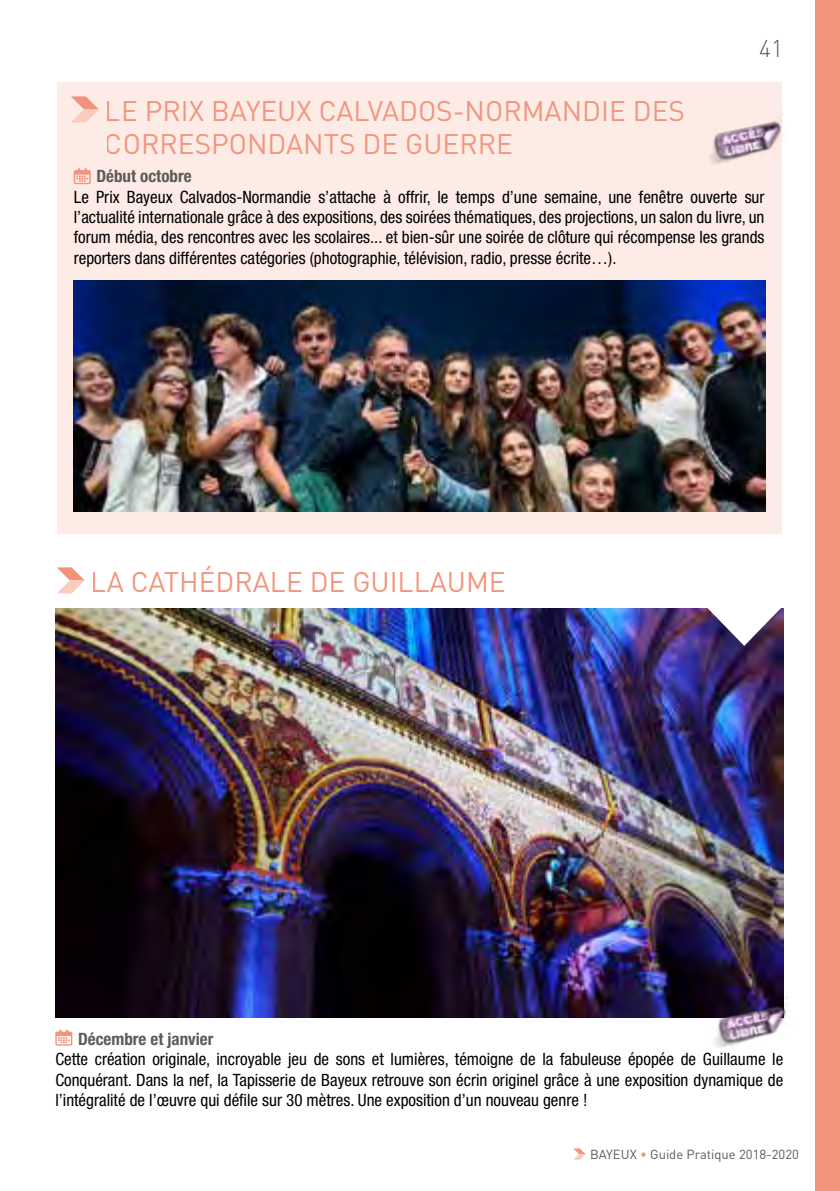
<style>
.page{position:relative;width:840px;height:1191px;background:#fff}
.page>*{position:absolute;margin:0;border:0;box-sizing:border-box;transform-origin:0 0}
.t1{font:28px/33.6px "DIN";color:#f2937c}
.t2{font:300 24px "DIN";color:#5d5a58}
.t3{font:condensed 17px/20.4px "Helvetica Neue";color:#000;text-align:justify}
.t4{font:700 condensed 17px "Helvetica Neue";color:#5d5a58}
.t5{font:13px "DIN";color:#5d5a58}
.s1{color:#f2937c}
</style>
<div class="page">
<svg style="left:573px;top:1148px;width:12px;height:11px"></svg>
<div style="left:815px;top:0;width:24px;height:1191px;background:#f2937c"></div>
<svg style="left:57px;top:567px;width:28px;height:26px"></svg>
<svg style="left:55px;top:1029px;width:17px;height:16px"></svg>
<div style="left:57px;top:82px;width:724px;height:451px;background:#fdebe5"></div>
<svg style="left:71px;top:96px;width:28px;height:26px"></svg>
<svg style="left:74px;top:168px;width:17px;height:16px"></svg>
<img style="left:709px;top:111px;width:74px;height:58px">
<img style="left:74px;top:280px;width:690px;height:231px">
<img style="left:55px;top:608px;width:727px;height:409px">
<svg style="left:704px;top:608px;width:78px;height:38px"></svg>
<img style="left:700px;top:994px;width:88px;height:54px">
<h2 class="t2" style="left:758px;top:33px;width:25px">41</h2>
<h1 class="t1" style="left:105px;top:93px;width:581px">LE PRIX BAYEUX CALVADOS-NORMANDIE DES<br>CORRESPONDANTS DE GUERRE</h1>
<p class="t4" style="left:96px;top:166px;width:96px">Début octobre</p>
<p class="t3" style="left:74px;top:186px;width:692px">Le Prix Bayeux Calvados-Normandie s’attache à offrir, le temps d’une semaine, une fenêtre ouverte sur l’actualité internationale grâce à des expositions, des soirées thématiques, des projections, un salon du livre, un forum média, des rencontres avec les scolaires... et bien-sûr une soirée de clôture qui récompense les grands reporters dans différentes catégories (photographie, télévision, radio, presse écrite…).</p>
<h1 class="t1" style="left:91px;top:564px;width:416px">LA CATHÉDRALE DE GUILLAUME</h1>
<p class="t4" style="left:78px;top:1028px;width:137px">Décembre et janvier</p>
<p class="t3" style="left:55px;top:1048px;width:729px">Cette création originale, incroyable jeu de sons et lumières, témoigne de la fabuleuse épopée de Guillaume le Conquérant. Dans la nef, la Tapisserie de Bayeux retrouve son écrin originel grâce à une exposition dynamique de l’intégralité de l’œuvre qui défile sur 30 mètres. Une exposition d’un nouveau genre !</p>
<p class="t5" style="left:589px;top:1146px;width:210px">BAYEUX <span class="s1">•</span> Guide Pratique 2018-2020</p>
</div>
